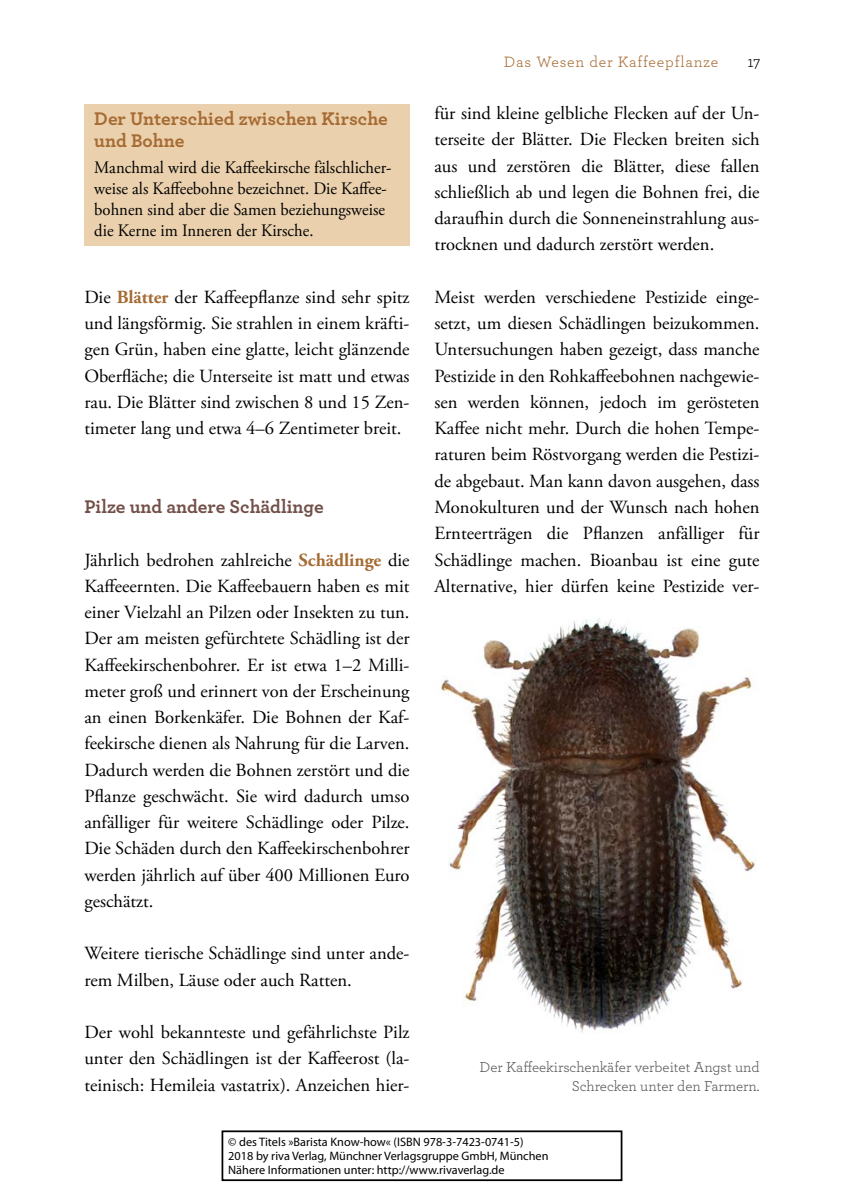
<style>
.page{position:relative;width:844px;height:1191px;background:#fff}
.page>*{position:absolute;margin:0;border:0;box-sizing:border-box;transform-origin:0 0}
.KastenÜ{font:700 19.25px/22.8px "Archer";color:#a66b33}
._04_SV_Headline_3{font:700 19.25px "Archer";color:#725049}
._03_Body{font:18.55px/26.2px "Adobe Garamond Pro";color:#000;text-align:justify}
._10_5_SV_Kasten{font:17.5px/21px "Adobe Garamond Pro";color:#000;scale:.95 1}
.t1{font:15.75px "Archer";letter-spacing:.05em;color:#a66b33}
.t2{font:15.75px "Archer";color:#000}
.BU_SV_rechts_grau{font:14.88px/19.2px "Archer";color:#575756;text-align:right}
.t3{font:12.25px/14px "Myriad Pro";color:#000}
.s1{font-weight:700;color:#a66b33}
</style>
<div class="page">
<div style="left:84px;top:104px;width:325px;height:52px;background:#ead0ad"></div>
<div style="left:84px;top:153px;width:325px;height:93px;background:#ead0ad"></div>
<img style="left:440px;top:618px;width:316px;height:415px">
<div style="left:221px;top:1130px;width:401px;height:51px;border:2px solid #000"></div>
<p class="KastenÜ" style="left:94px;top:106px;width:295px">Der Unterschied zwischen Kirsche und Bohne</p>
<p class="_10_5_SV_Kasten" style="left:94px;top:158px;width:314px">Manchmal wird die Kaffeekirsche fälschlicher&shy;weise als Kaffeebohne bezeichnet. Die Kaffee&shy;bohnen sind aber die Samen beziehungsweise die Kerne im Inneren der Kirsche.</p>
<p class="_03_Body" style="left:84px;top:284px;width:326px">Die <span class="s1">Blätter</span> der Kaffeepflanze sind sehr spitz und längsförmig. Sie strahlen in einem kräfti&shy;gen Grün, haben eine glatte, leicht glänzende Oberfläche; die Unterseite ist matt und etwas rau. Die Blätter sind zwischen 8 und 15 Zen&shy;timeter lang und etwa 4–6 Zentimeter breit.</p>
<p class="_04_SV_Headline_3" style="left:84px;top:491px;width:241px">Pilze und andere Schädlinge</p>
<p class="_03_Body" style="left:84px;top:547px;width:326px;text-align:left">Jährlich bedrohen zahlreiche <span class="s1">Schädlinge</span> die Kaffeeernten. Die Kaffeebauern haben es mit einer Vielzahl an Pilzen oder Insekten zu tun.<br>Der am meisten gefürchtete Schädling ist der Kaffeekirschenbohrer. Er ist etwa 1–2 Milli&shy;meter groß und erinnert von der Erscheinung an einen Borkenkäfer. Die Bohnen der Kaf&shy;feekirsche dienen als Nahrung für die Larven.<br>Dadurch werden die Bohnen zerstört und die Pflanze geschwächt. Sie wird dadurch umso anfälliger für weitere Schädlinge oder Pilze.<br>Die Schäden durch den Kaffeekirschenbohrer werden jährlich auf über 400 Millionen Euro geschätzt.</p>
<p class="_03_Body" style="left:84px;top:941px;width:326px">Weitere tierische Schädlinge sind unter ande&shy;rem Milben, Läuse oder auch Ratten.</p>
<p class="_03_Body" style="left:84px;top:1019px;width:326px">Der wohl bekannteste und gefährlichste Pilz unter den Schädlingen ist der Kaffeerost (la&shy;teinisch: Hemileia vastatrix). Anzeichen hier-</p>
<p class="t1" style="left:504px;top:51px;width:216px">Das Wesen der Kaffeepflanze</p>
<p class="t2" style="left:747px;top:51px;width:15px">17</p>
<p class="_03_Body" style="left:434px;top:101px;width:326px">für sind kleine gelbliche Flecken auf der Un&shy;terseite der Blätter. Die Flecken breiten sich aus und zerstören die Blätter, diese fallen schließlich ab und legen die Bohnen frei, die daraufhin durch die Sonneneinstrahlung aus&shy;trocknen und dadurch zerstört werden.</p>
<p class="_03_Body" style="left:434px;top:284px;width:326px;text-align:left">Meist werden verschiedene Pestizide einge&shy;setzt, um diesen Schädlingen beizukommen.<br>Untersuchungen haben gezeigt, dass manche Pestizide in den Rohkaffeebohnen nachgewie&shy;sen werden können, jedoch im gerösteten Kaffee nicht mehr. Durch die hohen Tempe&shy;raturen beim Röstvorgang werden die Pestizi&shy;de abgebaut. Man kann davon ausgehen, dass Monokulturen und der Wunsch nach hohen Ernteerträgen die Pflanzen anfälliger für Schädlinge machen. Bioanbau ist eine gute Alternative, hier dürfen keine Pestizide ver-</p>
<p class="BU_SV_rechts_grau" style="left:479px;top:1056px;width:281px">Der Kaffeekirschenkäfer verbeitet Angst und<br>Schrecken unter den Farmern.</p>
<p class="t3" style="left:228px;top:1135px;width:322px">© des Titels »Barista Know-how« (ISBN 978-3-7423-0741-5)<br>2018 by riva Verlag, Münchner Verlagsgruppe GmbH, München<br>Nähere Informationen unter: http://www.rivaverlag.de</p>
</div>
